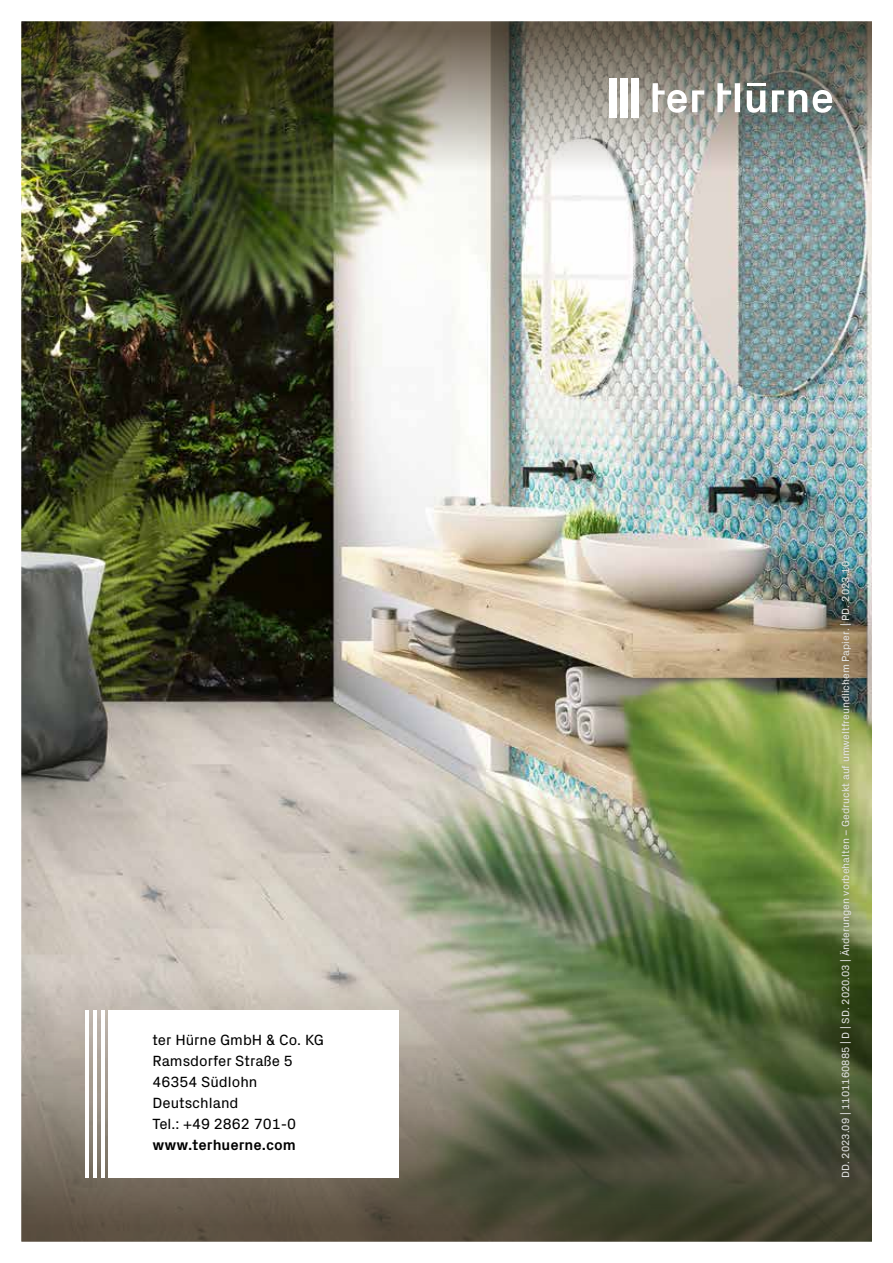
<style>
.page{position:relative;width:893px;height:1263px;background:#fff}
.page>*{position:absolute;margin:0;border:0;box-sizing:border-box;transform-origin:0 0}
.t1{font:15px/21px "Px Grotesk";color:#000}
.t2{font:700 15px "Px Grotesk";color:#000}
.t3{font:10.5px "Px Grotesk";color:#e2e3e3}
</style>
<div class="page">
<img style="left:21px;top:21px;width:851px;height:1221px">
<h1 class="t1" style="left:152px;top:1028px;width:173px">ter Hürne GmbH &amp; Co. KG<br>Ramsdorfer Straße 5<br>46354 Südlohn<br>Deutschland<br>Tel.: +49 2862 701-0</h1>
<h1 class="t2" style="left:152px;top:1134px;width:145px">www.terhuerne.com</h1>
<p class="t3" style="left:838px;top:1178px;width:618px;rotate:-90deg">DD. 2023.09 | 1101160885 | D | SD. 2020.03 | Änderungen vorbehalten – Gedruckt auf umweltfreundlichem Papier. | PD. 2023.10</p>
</div>
